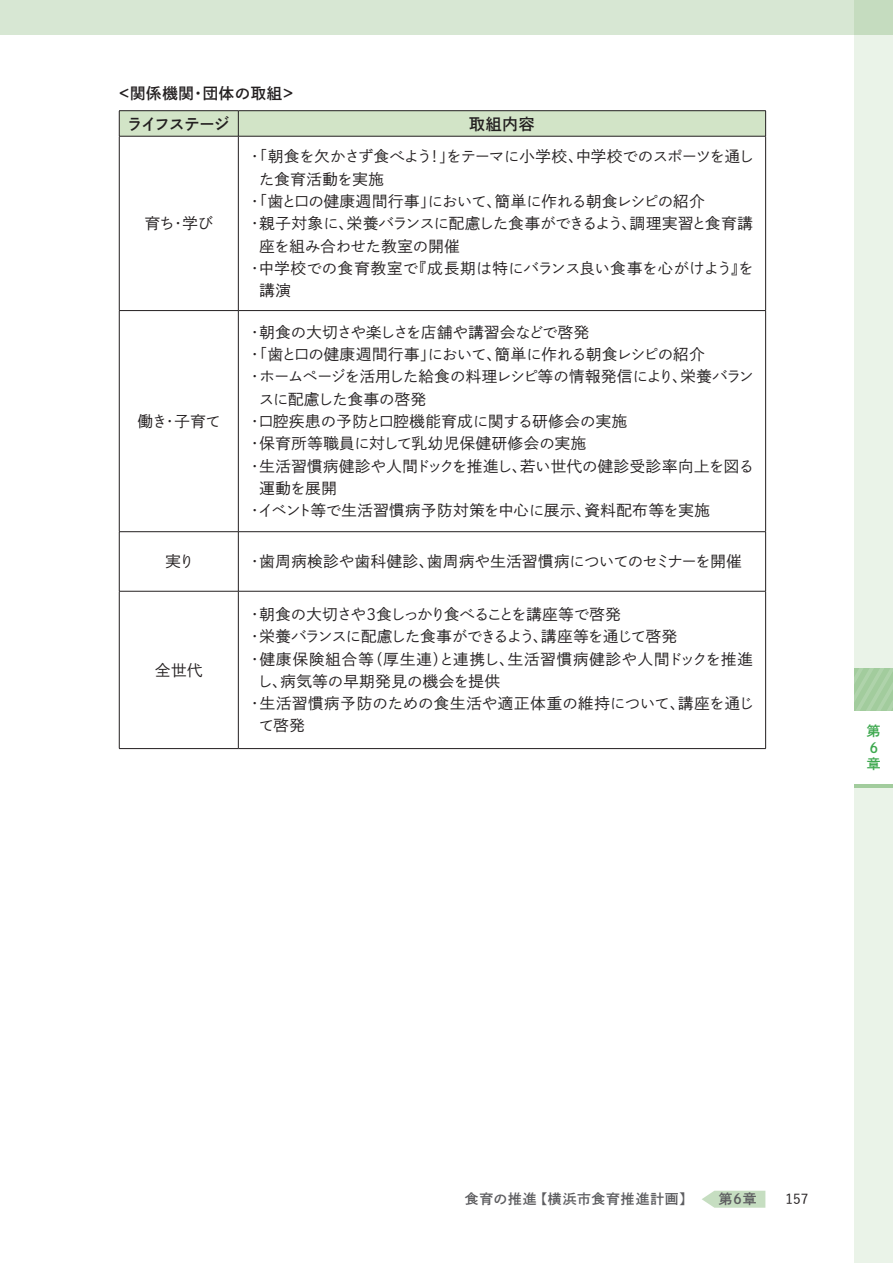
<style>
.page{position:relative;width:893px;height:1263px;background:#fff}
.page>*{position:absolute;margin:0;border:0;box-sizing:border-box;transform-origin:0 0}
.t1{font:15.9px "P Shuei Go Gin Std N B";letter-spacing:-.06em;color:#231f20}
.t2{font:15.45px "P Shuei Go Gin Std N L";letter-spacing:.01em;color:#231f20}
.t3{font:15.45px "P Shuei Go Gin Std N L";letter-spacing:-.02em;color:#231f20}
.t4{font:15.45px "P Shuei Go Gin Std N L";letter-spacing:.04em;color:#231f20}
.t5{font:15.45px "P Shuei Go Gin Std N L";letter-spacing:-.01em;color:#231f20}
.t6{font:15.45px "P Shuei Go Gin Std N L";letter-spacing:.03em;color:#231f20}
.t7{font:15.45px "P Shuei Go Gin Std N L";letter-spacing:.065em;color:#231f20}
.t8{font:15.45px "P Shuei Go Gin Std N L";letter-spacing:-.05em;color:#231f20}
.t9{font:15.45px "P Shuei Go Gin Std N L";letter-spacing:-.055em;color:#231f20}
.t10{font:15.45px "P Shuei Go Gin Std N B";letter-spacing:.04em;color:#231f20}
.t11{font:13.8px "P Shuei Go Gin Std N B";letter-spacing:.06em;color:#5c5c5f}
.t12{font:500 13.8px "Yu Go Pr 6 N";color:#231f20}
.t13{font:13.8px/16.5px "P Shuei Go Gin Std N B";color:#3da84e}
</style>
<div class="page">
<div style="left:0;top:0;width:893px;height:34px;background:#d7e7d3"></div>
<svg style="left:702px;top:1191px;width:63px;height:17px"></svg>
<div style="left:855px;top:787px;width:38px;height:476px;background:#eaf3e8"></div>
<div style="left:855px;top:0;width:38px;height:668px;background:#eaf3e8"></div>
<svg style="left:855px;top:668px;width:38px;height:43px;background:#a7cea2"></svg>
<hr style="left:855px;top:784px;width:38px;height:3px;background:#a2cc9d">
<hr style="left:119px;top:110px;width:119px;height:1px;background:#231f20">
<hr style="left:238px;top:110px;width:528px;height:1px;background:#231f20">
<svg style="left:119px;top:111px;width:647px;height:25px;background:#cddfc3"></svg>
<hr style="left:119px;top:136px;width:119px;height:1px;background:#231f20">
<hr style="left:119px;top:136px;width:1px;height:174px;background:#231f20">
<hr style="left:238px;top:136px;width:528px;height:1px;background:#231f20">
<hr style="left:238px;top:136px;width:1px;height:174px;background:#231f20">
<hr style="left:765px;top:136px;width:1px;height:174px;background:#231f20">
<hr style="left:119px;top:310px;width:119px;height:1px;background:#231f20">
<hr style="left:119px;top:311px;width:1px;height:220px;background:#231f20">
<hr style="left:238px;top:310px;width:528px;height:1px;background:#231f20">
<hr style="left:238px;top:311px;width:1px;height:220px;background:#231f20">
<hr style="left:765px;top:311px;width:1px;height:220px;background:#231f20">
<hr style="left:119px;top:531px;width:119px;height:1px;background:#231f20">
<hr style="left:119px;top:532px;width:1px;height:59px;background:#231f20">
<hr style="left:238px;top:531px;width:528px;height:1px;background:#231f20">
<hr style="left:238px;top:532px;width:1px;height:59px;background:#231f20">
<hr style="left:765px;top:532px;width:1px;height:59px;background:#231f20">
<hr style="left:119px;top:591px;width:119px;height:1px;background:#231f20">
<hr style="left:119px;top:591px;width:1px;height:157px;background:#231f20">
<hr style="left:238px;top:591px;width:528px;height:1px;background:#231f20">
<hr style="left:238px;top:591px;width:1px;height:157px;background:#231f20">
<hr style="left:765px;top:591px;width:1px;height:157px;background:#231f20">
<hr style="left:119px;top:748px;width:119px;height:1px;background:#231f20">
<hr style="left:238px;top:748px;width:528px;height:1px;background:#231f20">
<p class="t10" style="left:117px;top:83px;width:181px">＜関係機関・団体の取組＞</p>
<p class="t1" style="left:127px;top:112px;width:104px">ライフステージ</p>
<p class="t1" style="left:469px;top:112px;width:67px">取組内容</p>
<p class="t2" style="left:145px;top:213px;width:70px">育ち・学び</p>
<p class="t2" style="left:138px;top:411px;width:85px">働き・子育て</p>
<p class="t3" style="left:247px;top:146px;width:508px">・「朝食を欠かさず食べよう！」をテーマに小学校、中学校でのスポーツを通し</p>
<p class="t4" style="left:259px;top:168px;width:126px">た食育活動を実施</p>
<p class="t3" style="left:247px;top:191px;width:459px">・「歯と口の健康週間行事」において、簡単に作れる朝食レシピの紹介</p>
<p class="t2" style="left:247px;top:213px;width:507px">・親子対象に、栄養バランスに配慮した食事ができるよう、調理実習と食育講</p>
<p class="t2" style="left:260px;top:235px;width:202px">座を組み合わせた教室の開催</p>
<p class="t6" style="left:247px;top:258px;width:508px">・中学校での食育教室で『成長期は特にバランス良い食事を心がけよう』を</p>
<p class="t2" style="left:260px;top:280px;width:33px">講演</p>
<p class="t2" style="left:247px;top:321px;width:344px">・朝食の大切さや楽しさを店舗や講習会などで啓発</p>
<p class="t3" style="left:247px;top:344px;width:459px">・「歯と口の健康週間行事」において、簡単に作れる朝食レシピの紹介</p>
<p class="t5" style="left:247px;top:366px;width:508px">・ホームページを活用した給食の料理レシピ等の情報発信により、栄養バラン</p>
<p class="t2" style="left:259px;top:388px;width:169px">スに配慮した食事の啓発</p>
<p class="t2" style="left:247px;top:411px;width:381px">・口腔疾患の予防と口腔機能育成に関する研修会の実施</p>
<p class="t4" style="left:247px;top:433px;width:341px">・保育所等職員に対して乳幼児保健研修会の実施</p>
<p class="t2" style="left:247px;top:455px;width:508px">・生活習慣病健診や人間ドックを推進し、若い世代の健診受診率向上を図る</p>
<p class="t2" style="left:260px;top:478px;width:79px">運動を展開</p>
<p class="t2" style="left:247px;top:500px;width:464px">・イベント等で生活習慣病予防対策を中心に展示、資料配布等を実施</p>
<p class="t2" style="left:166px;top:551px;width:31px">実り</p>
<p class="t2" style="left:247px;top:551px;width:496px">・歯周病検診や歯科健診、歯周病や生活習慣病についてのセミナーを開催</p>
<p class="t2" style="left:155px;top:659px;width:49px">全世代</p>
<p class="t9" style="left:247px;top:604px;width:375px">・朝食の大切さや３食しっかり食べることを講座等で啓発</p>
<p class="t8" style="left:247px;top:626px;width:431px">・栄養バランスに配慮した食事ができるよう、講座等を通じて啓発</p>
<p class="t7" style="left:247px;top:648px;width:507px">・健康保険組合等（厚生連）と連携し、生活習慣病健診や人間ドックを推進</p>
<p class="t4" style="left:257px;top:671px;width:244px">し、病気等の早期発見の機会を提供</p>
<p class="t2" style="left:247px;top:693px;width:508px">・生活習慣病予防のための食生活や適正体重の維持について、講座を通じ</p>
<p class="t2" style="left:259px;top:715px;width:47px">て啓発</p>
<p class="t13" style="left:867px;top:723px;width:15px">第<br>6章</p>
<p class="t11" style="left:465px;top:1190px;width:230px">食育の推進【横浜市食育推進計画】</p>
<p class="t11" style="left:719px;top:1190px;width:39px">第6章</p>
<p class="t12" style="left:786px;top:1186px;width:25px">157</p>
</div>
